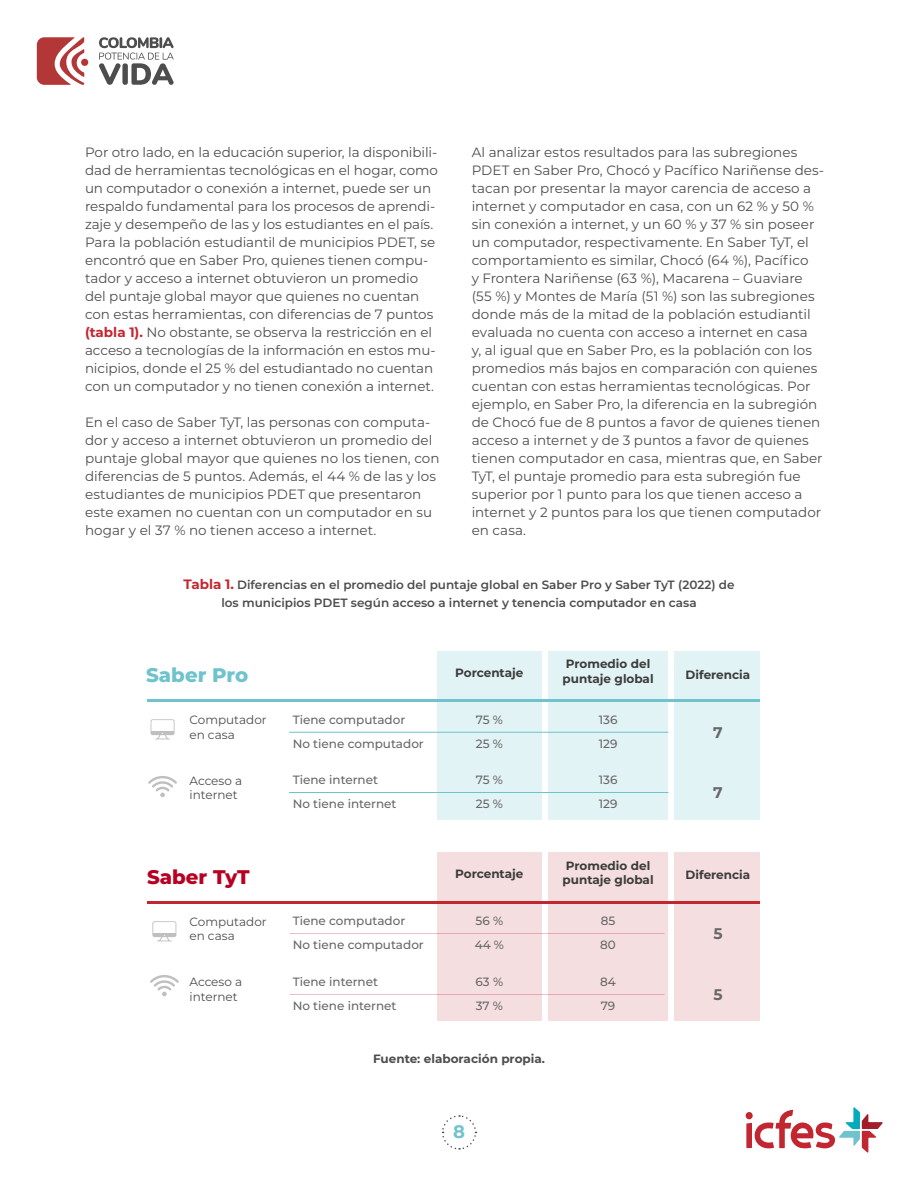
<style>
.page{position:relative;width:918px;height:1188px;background:#fff}
.page>*{position:absolute;margin:0;border:0;box-sizing:border-box;transform-origin:0 0}
.t1{font:800 19.65px "Montserrat";color:#70c3cd}
.t2{font:800 19.65px "Montserrat";color:#b70022}
.t3{font:700 18px "Montserrat";color:#70c4ce}
.t4{font:700 15.45px "Montserrat";color:#686868}
.t5{font:13.5px/18px "Montserrat";color:#4d4d4d}
.t6{font:500 12px/24px "Montserrat";color:#686868}
.t7{font:600 12px/18px "Montserrat";color:#4d4d4d;text-align:center}
.t8{font:700 12px/14.4px "Montserrat";color:#3c3c3b}
.t9{font:12px/14.4px "Montserrat";color:#4d4d4d}
.t10{font:700 12px "Montserrat";color:#4d4d4d}
.s1{font-weight:700;color:#c42730}
.s2{font-weight:700;font-size:13.5px;color:#c42730}
</style>
<div class="page">
<svg style="left:746px;top:1107px;width:137px;height:46px"></svg>
<svg style="left:99px;top:37px;width:75px;height:48px"></svg>
<svg style="left:37px;top:37px;width:47px;height:48px"></svg>
<div style="left:81px;top:59px;width:7px;height:7px;background:#b43737;border-radius:50%"></div>
<svg style="left:442px;top:1115px;width:35px;height:35px"></svg>
<div style="left:437px;top:651px;width:104px;height:168px;background:#e2f3f5"></div>
<div style="left:548px;top:651px;width:120px;height:168px;background:#e2f3f5"></div>
<div style="left:675px;top:651px;width:85px;height:168px;background:#e2f3f5"></div>
<hr style="left:148px;top:699px;width:612px;height:3px;background:#70c3cd">
<hr style="left:289px;top:732px;width:379px;height:1px;background:#70c3cd">
<hr style="left:289px;top:792px;width:379px;height:1px;background:#70c3cd">
<svg style="left:148px;top:776px;width:29px;height:21px"></svg>
<svg style="left:151px;top:719px;width:24px;height:20px"></svg>
<div style="left:437px;top:853px;width:104px;height:168px;background:#f5dee0"></div>
<div style="left:548px;top:853px;width:120px;height:168px;background:#f5dee0"></div>
<div style="left:675px;top:853px;width:85px;height:168px;background:#f5dee0"></div>
<hr style="left:148px;top:901px;width:612px;height:2px;background:#c22730">
<svg style="left:150px;top:975px;width:29px;height:21px"></svg>
<svg style="left:152px;top:921px;width:24px;height:20px"></svg>
<p class="t5" style="left:85px;top:143px;width:355px">Por otro lado, en la educación superior, la disponibili&shy;dad de herramientas tecnológicas en el hogar, como un computador o conexión a internet, puede ser un respaldo fundamental para los procesos de aprendi&shy;zaje y desempeño de las y los estudiantes en el país.<br>Para la población estudiantil de municipios PDET, se encontró que en Saber Pro, quienes tienen compu&shy;tador y acceso a internet obtuvieron un promedio del puntaje global mayor que quienes no cuentan con estas herramientas, con diferencias de 7 puntos <span class="s1">(tabla 1).</span> No obstante, se observa la restricción en el acceso a tecnologías de la información en estos mu&shy;nicipios, donde el 25 % del estudiantado no cuentan con un computador y no tienen conexión a internet.</p>
<p class="t5" style="left:85px;top:413px;width:356px">En el caso de Saber TyT, las personas con computa&shy;dor y acceso a internet obtuvieron un promedio del puntaje global mayor que quienes no los tienen, con diferencias de 5 puntos. Además, el 44 % de las y los estudiantes de municipios PDET que presentaron este examen no cuentan con un computador en su hogar y el 37 % no tienen acceso a internet.</p>
<p class="t5" style="left:472px;top:143px;width:354px">Al analizar estos resultados para las subregiones PDET en Saber Pro, Chocó y Pacífico Nariñense des&shy;tacan por presentar la mayor carencia de acceso a internet y computador en casa, con un 62 % y 50 % sin conexión a internet, y un 60 % y 37 % sin poseer un computador, respectivamente. En Saber TyT, el comportamiento es similar, Chocó (64 %), Pacífico<br>y Frontera Nariñense (63 %), Macarena – Guaviare (55 %) y Montes de María (51 %) son las subregiones donde más de la mitad de la población estudiantil evaluada no cuenta con acceso a internet en casa<br>y, al igual que en Saber Pro, es la población con los promedios más bajos en comparación con quienes cuentan con estas herramientas tecnológicas. Por ejemplo, en Saber Pro, la diferencia en la subregión de Chocó fue de 8 puntos a favor de quienes tienen acceso a internet y de 3 puntos a favor de quienes tienen computador en casa, mientras que, en Saber TyT, el puntaje promedio para esta subregión fue superior por 1 punto para los que tienen acceso a internet y 2 puntos para los que tienen computador en casa.</p>
<p class="t7" style="left:183px;top:575px;width:553px"><span class="s2">Tabla 1.</span> Diferencias en el promedio del puntaje global en Saber Pro y Saber TyT (2022) de los municipios PDET según acceso a internet y tenencia computador en casa</p>
<p class="t1" style="left:146px;top:662px;width:104px">Saber Pro</p>
<p class="t8" style="left:455px;top:665px;width:70px">Porcentaje</p>
<p class="t8" style="left:563px;top:657px;width:93px">Promedio del puntaje global</p>
<p class="t8" style="left:686px;top:668px;width:66px">Diferencia</p>
<p class="t9" style="left:189px;top:713px;width:79px">Computador en casa</p>
<p class="t9" style="left:189px;top:773px;width:54px">Acceso a internet</p>
<p class="t6" style="left:293px;top:707px;width:133px">Tiene computador<br>No tiene computador</p>
<p class="t6" style="left:476px;top:707px;width:29px">75 %<br>25 %</p>
<p class="t4" style="left:713px;top:722px;width:11px">7</p>
<p class="t6" style="left:599px;top:707px;width:20px">136<br>129</p>
<p class="t6" style="left:599px;top:767px;width:20px">136<br>129</p>
<p class="t6" style="left:293px;top:767px;width:105px">Tiene internet<br>No tiene internet</p>
<p class="t6" style="left:476px;top:767px;width:29px">75 %<br>25 %</p>
<p class="t4" style="left:713px;top:782px;width:11px">7</p>
<p class="t2" style="left:147px;top:864px;width:104px">Saber TyT</p>
<p class="t8" style="left:455px;top:867px;width:70px">Porcentaje</p>
<p class="t8" style="left:563px;top:858px;width:93px">Promedio del puntaje global</p>
<p class="t8" style="left:686px;top:868px;width:66px">Diferencia</p>
<p class="t9" style="left:189px;top:914px;width:79px">Computador en casa</p>
<p class="t9" style="left:189px;top:975px;width:54px">Acceso a internet</p>
<p class="t6" style="left:293px;top:909px;width:133px">Tiene computador<br>No tiene computador</p>
<p class="t6" style="left:475px;top:909px;width:31px">56 %<br>44 %</p>
<p class="t4" style="left:713px;top:924px;width:11px">5</p>
<p class="t6" style="left:600px;top:909px;width:17px">85<br>80</p>
<p class="t6" style="left:600px;top:969px;width:17px">84<br>79</p>
<p class="t4" style="left:713px;top:984px;width:11px">5</p>
<p class="t6" style="left:293px;top:969px;width:105px">Tiene internet<br>No tiene internet</p>
<p class="t6" style="left:476px;top:969px;width:29px">63 %<br>37 %</p>
<p class="t10" style="left:373px;top:1050px;width:173px">Fuente: elaboración propia.</p>
<h2 class="t3" style="left:453px;top:1119px;width:13px">8</h2>
</div>
